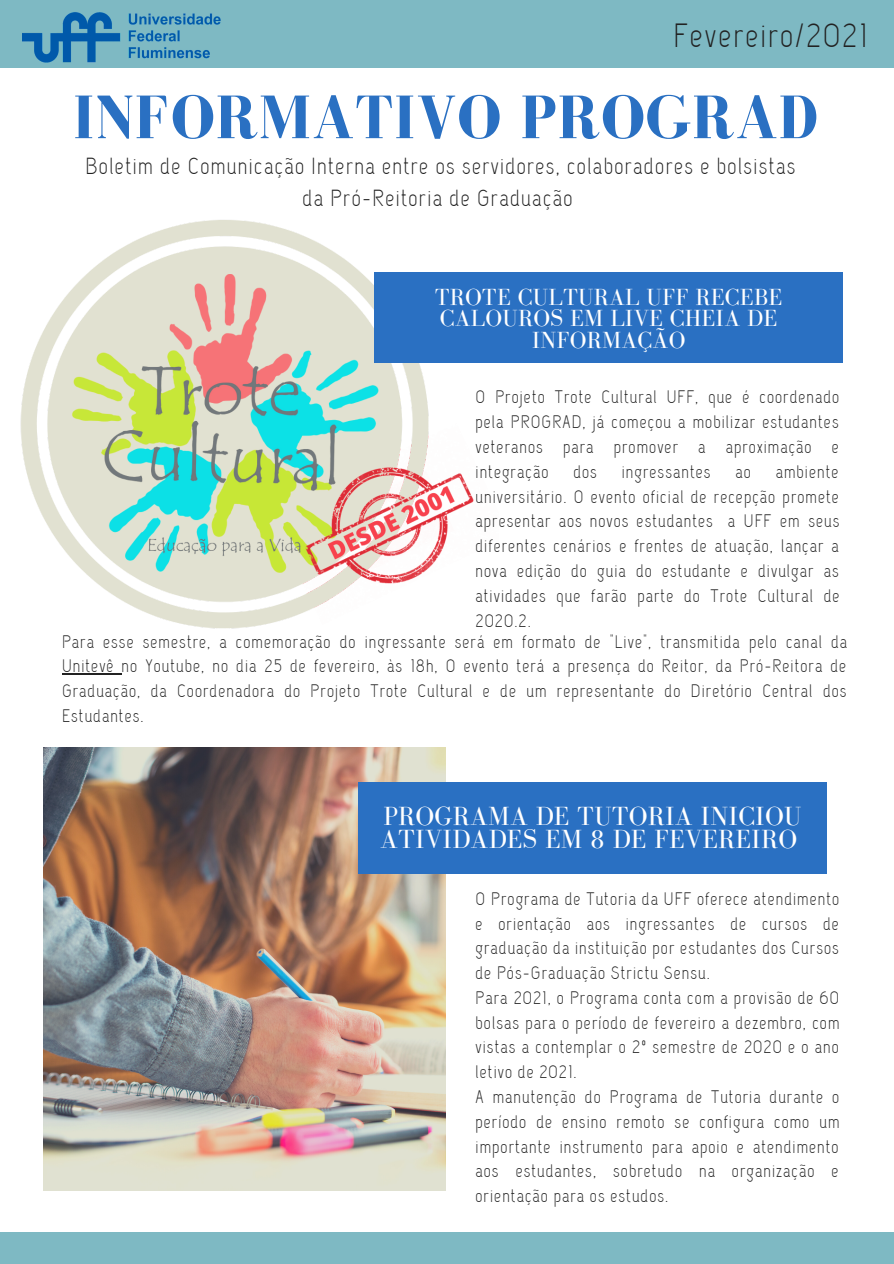
<style>
.page{position:relative;width:894px;height:1264px;background:#fff}
.page>*{position:absolute;margin:0;border:0;box-sizing:border-box;transform-origin:0 0}
.t1{font:700 63px "Bodoni FLF";letter-spacing:.01em;color:#2a70c2}
.t2{font:33.45px "Capsuula";letter-spacing:.06em;color:#222}
.t3{font:27px/23.7px "Bodoni FLF";letter-spacing:.01em;color:#fff}
.t4{font:24px/21.5px "Bodoni FLF";letter-spacing:.01em;color:#fff;text-align:center}
.t5{font:23.25px "Capsuula";letter-spacing:.06em;color:#222}
.t6{font:18px/24.8px "Capsuula";letter-spacing:.06em;color:#222;text-align:justify}
</style>
<div class="page">
<div style="left:0;top:1231px;width:893px;height:32px;background:#7eb9c3"></div>
<img style="left:20px;top:220px;width:454px;height:455px">
<img style="left:44px;top:748px;width:401px;height:442px">
<div style="left:374px;top:272px;width:468px;height:91px;background:#2a70c2"></div>
<div style="left:358px;top:783px;width:468px;height:90px;background:#2a70c2"></div>
<div style="left:0;top:0;width:893px;height:68px;background:#7eb9c3"></div>
<img style="left:23px;top:12px;width:198px;height:51px">
<hr style="left:62px;top:673px;width:60px;height:1px;background:#222">
<p class="t2" style="left:673px;top:16px;width:195px">Fevereiro/2021</p>
<p class="t1" style="left:73px;top:83px;width:746px">INFORMATIVO PROGRAD</p>
<p class="t5" style="left:85px;top:153px;width:711px">Boletim de Comunicação Interna entre os servidores, colaboradores e bolsistas</p>
<p class="t5" style="left:302px;top:184px;width:271px">da Pró-Reitoria de Graduação</p>
<p class="t4" style="left:434px;top:286px;width:349px">TROTE CULTURAL UFF RECEBE<br>CALOUROS EM LIVE CHEIA DE<br>INFORMAÇÃO</p>
<p class="t6" style="left:475px;top:385px;width:365px">O Projeto Trote Cultural UFF, que é coordenado pela PROGRAD, já começou a mobilizar estudantes veteranos para promover a aproximação e integração</p>
<p class="t6" style="left:475px;top:459px;width:365px;text-indent:300px">ambiente universitário. O evento oficial de recepção promete apresentar aos novos estudantes a UFF em seus diferentes cenários e frentes de atuação, lançar a nova edição do guia do estudante e divulgar as atividades que farão parte do Trote Cultural de 2020.2.</p>
<p class="t6" style="left:573px;top:459px;width:25px">dos</p>
<p class="t6" style="left:621px;top:459px;width:90px">ingressantes</p>
<p class="t6" style="left:735px;top:459px;width:17px">ao</p>
<p class="t6" style="left:62px;top:629px;width:786px">Para esse semestre, a comemoração do ingressante será em formato de "Live", transmitida pelo canal da Unitevê no Youtube, no dia 25 de fevereiro, às 18h, O evento terá a presença do Reitor, da Pró-Reitora de Graduação, da Coordenadora do Projeto Trote Cultural e de um representante do Diretório Central dos Estudantes.</p>
<p class="t3" style="left:380px;top:803px;width:422px">PROGRAMA DE TUTORIA INICIOU<br>ATIVIDADES EM 8 DE FEVEREIRO</p>
<p class="t6" style="left:475px;top:886px;width:365px">O Programa de Tutoria da UFF oferece atendimento e orientação aos ingressantes de cursos de graduação da instituição por estudantes dos Cursos de Pós-Graduação Strictu Sensu.</p>
<p class="t6" style="left:475px;top:985px;width:365px">Para 2021, o Programa conta com a provisão de 60 bolsas para o período de fevereiro a dezembro, com vistas a contemplar o 2º semestre de 2020 e o ano letivo de 2021.</p>
<p class="t6" style="left:475px;top:1084px;width:365px">A manutenção do Programa de Tutoria durante o período de ensino remoto se configura como um importante instrumento para apoio e atendimento aos estudantes, sobretudo na organização e orientação para os estudos.</p>
</div>
